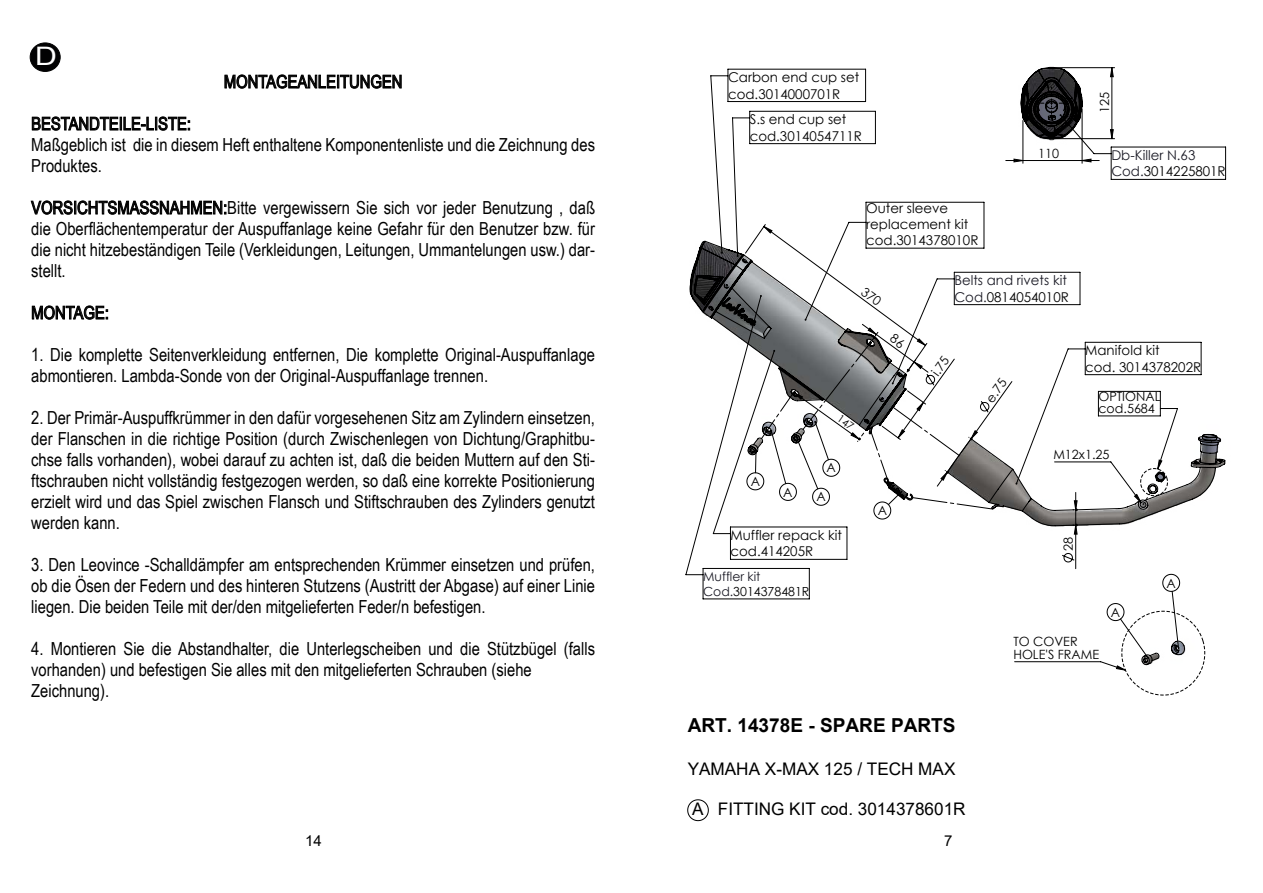
<style>
.page{position:relative;width:1263px;height:893px;background:#fff}
.page>*{position:absolute;margin:0;border:0;box-sizing:border-box;transform-origin:0 0}
.t1{font:25.5px "Arial";color:#fff;scale:1.19 1}
.t2{font:700 19.2px "Arial";color:#000}
.t3{font:18px/21px "Arial Narrow";color:#000}
.t4{font:17.4px "Arial";color:#000}
.t5{font:15px "Arial";color:#000}
.t6{font:13.5px/16.2px "Century Gothic";color:#000}
.t7{font:13.5px/16.2px "Century Gothic";color:#191924}
.t8{font:12.75px/12.3px "Century Gothic";color:#000}
.t9{font:12.6px/15.3px "Century Gothic";color:#191924}
.t10{font:12.6px "Century Gothic";color:#000}
.s1{color:#000}
</style>
<div class="page">
<svg style="left:687px;top:799px;width:22px;height:22px"></svg>
<svg style="left:710px;top:69px;width:296px;height:155px"></svg>
<svg style="left:1205px;top:434px;width:20px;height:58px"></svg>
<svg style="left:1006px;top:66px;width:220px;height:114px"></svg>
<svg style="left:225px;top:74px;width:177px;height:15px"></svg>
<svg style="left:32px;top:117px;width:158px;height:13px"></svg>
<svg style="left:31px;top:201px;width:195px;height:13px"></svg>
<svg style="left:32px;top:306px;width:76px;height:13px"></svg>
<div style="left:30px;top:43px;width:30px;height:28px;background:#020203;border-radius:50%"></div>
<div style="left:30px;top:43px;width:31px;height:29px;border:1px solid #000;border-radius:50%"></div>
<svg style="left:685px;top:224px;width:520px;height:472px"></svg>
<h1 class="t1" style="left:35px;top:38px;width:20px">D</h1>
<p class="t3" style="left:224px;top:71px;width:180px">MONTAGEANLEITUNGEN</p>
<p class="t3" style="left:31px;top:113px;width:565px">BESTANDTEILE-LISTE:<br>Maßgeblich ist die in diesem Heft enthaltene Komponentenliste und die Zeichnung des<br>Produktes.</p>
<p class="t3" style="left:31px;top:197px;width:565px;text-align:justify">VORSICHTSMASSNAHMEN:Bitte vergewissern Sie sich vor jeder Benutzung , daß die Oberflächentemperatur der Auspuffanlage keine Gefahr für den Benutzer bzw. für die nicht hitzebeständigen Teile (Verkleidungen, Leitungen, Ummantelungen usw.) dar&shy;stellt.</p>
<p class="t3" style="left:31px;top:302px;width:79px">MONTAGE:</p>
<p class="t3" style="left:31px;top:344px;width:565px">1. Die komplette Seitenverkleidung entfernen, Die komplette Original-Auspuffanlage abmontieren. Lambda-Sonde von der Original-Auspuffanlage trennen.</p>
<p class="t3" style="left:31px;top:407px;width:565px;text-align:justify">2. Der Primär-Auspuffkrümmer in den dafür vorgesehenen Sitz am Zylindern einsetzen, der Flanschen in die richtige Position (durch Zwischenlegen von Dichtung/Graphitbu&shy;chse falls vorhanden), wobei darauf zu achten ist, daß die beiden Muttern auf den Sti&shy;ftschrauben nicht vollständig festgezogen werden, so daß eine korrekte Positionierung erzielt wird und das Spiel zwischen Flansch und Stiftschrauben des Zylinders genutzt werden kann.</p>
<p class="t3" style="left:31px;top:554px;width:565px;text-align:justify">3. Den Leovince -Schalldämpfer am entsprechenden Krümmer einsetzen und prüfen, ob die Ösen der Federn und des hinteren Stutzens (Austritt der Abgase) auf einer Linie liegen. Die beiden Teile mit der/den mitgelieferten Feder/n befestigen.</p>
<p class="t3" style="left:31px;top:638px;width:565px">4. Montieren Sie die Abstandhalter, die Unterlegscheiben und die Stützbügel (falls vorhanden) und befestigen Sie alles mit den mitgelieferten Schrauben (siehe<br>Zeichnung).</p>
<p class="t6" style="left:728px;top:69px;width:133px">Carbon end cup set cod.3014000701R</p>
<p class="t6" style="left:750px;top:111px;width:114px">S.s end cup set cod.3014054711R</p>
<p class="t6" style="left:866px;top:200px;width:114px">Outer sleeve replacement kit cod.3014378010R</p>
<p class="t10" style="left:1096px;top:113px;width:23px;rotate:-90deg">125</p>
<p class="t8" style="left:1038px;top:147px;width:22px">110</p>
<p class="t7" style="left:1111px;top:147px;width:116px">Db-Killer N.63<br>Cod.<span class="s1">3014225801R</span></p>
<p class="t7" style="left:954px;top:272px;width:116px">Belts and rivets kit<br>Cod.<span class="s1">0814054010R</span></p>
<p class="t10" style="left:927px;top:369px;width:22px;rotate:-55deg">i.75</p>
<p class="t10" style="left:981px;top:396px;width:27px;rotate:-55deg">e.75</p>
<p class="t6" style="left:1085px;top:342px;width:117px">Manifold kit<br>cod. 3014378202R</p>
<p class="t8" style="left:1098px;top:390px;width:64px">OPTIONAL cod.5684</p>
<p class="t8" style="left:751px;top:475px;width:11px">A</p>
<p class="t8" style="left:783px;top:486px;width:11px">A</p>
<p class="t8" style="left:827px;top:461px;width:11px">A</p>
<p class="t8" style="left:816px;top:490px;width:11px">A</p>
<p class="t6" style="left:730px;top:527px;width:113px">Muffler repack kit cod.414205R</p>
<p class="t9" style="left:703px;top:568px;width:108px">Muffler kit<br>Cod.<span class="s1">3014378481R</span></p>
<p class="t8" style="left:878px;top:504px;width:11px">A</p>
<p class="t2" style="left:688px;top:712px;width:269px">ART. 14378E - SPARE PARTS</p>
<p class="t4" style="left:688px;top:757px;width:269px">YAMAHA X-MAX 125 / TECH MAX</p>
<p class="t4" style="left:692px;top:797px;width:275px">A FITTING KIT cod. 3014378601R</p>
<p class="t8" style="left:1053px;top:448px;width:58px">M12x1.25</p>
<p class="t10" style="left:1059px;top:551px;width:16px;rotate:-90deg">28</p>
<p class="t8" style="left:1013px;top:635px;width:87px">TO COVER<br>HOLE'S FRAME</p>
<p class="t8" style="left:1111px;top:606px;width:11px">A</p>
<p class="t8" style="left:1166px;top:577px;width:11px">A</p>
<p class="t5" style="left:305px;top:830px;width:18px">14</p>
<p class="t5" style="left:944px;top:830px;width:10px">7</p>
</div>
